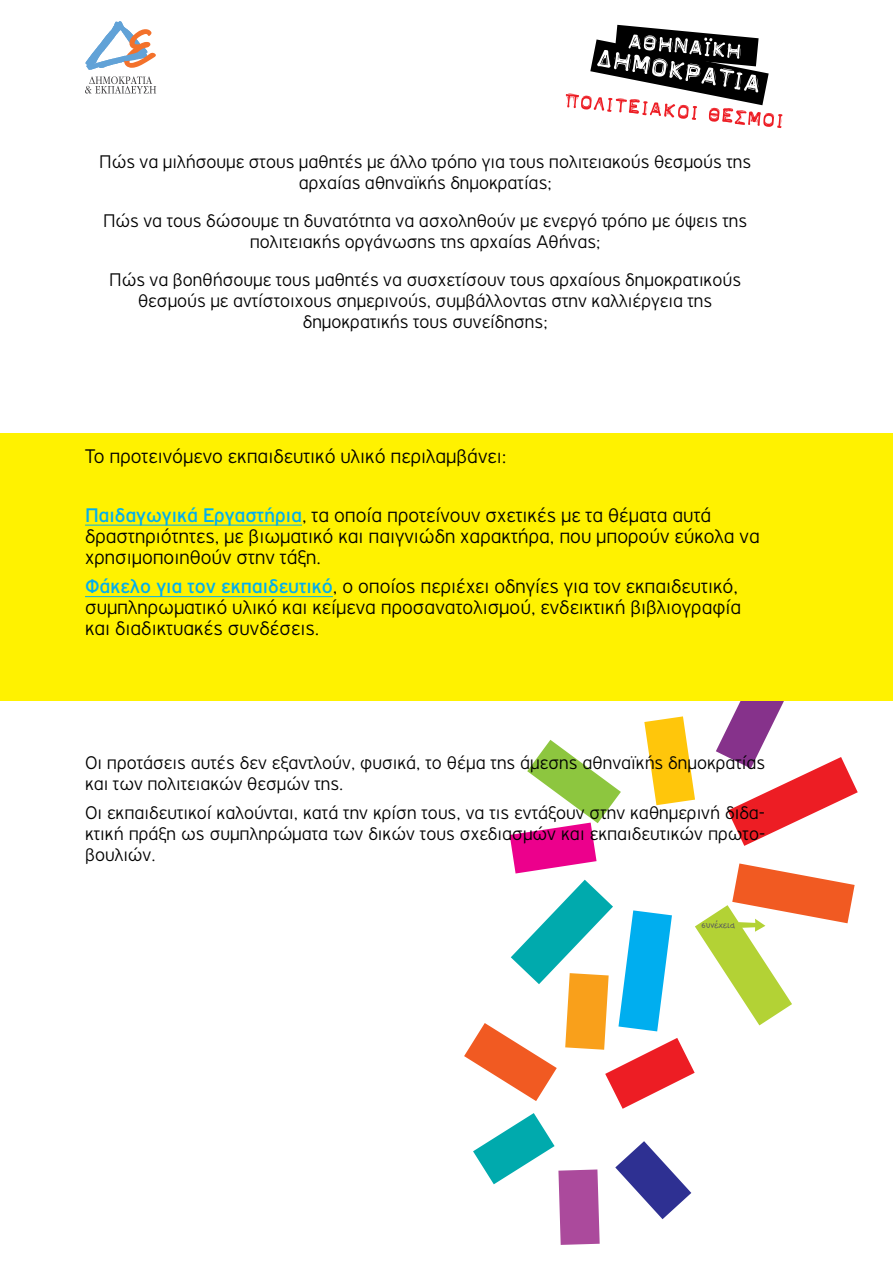
<style>
.page{position:relative;width:893px;height:1263px;background:#fff}
.page>*{position:absolute;margin:0;border:0;box-sizing:border-box;transform-origin:0 0}
.t1{font:300 21px/21px "PF Highway Gothic";color:#000}
.t2{font:300 19.5px/21px "PF Highway Gothic";color:#000;text-align:center}
.t3{font:12px "PF Kids Age Ten";color:#58595b}
.s1{font-weight:400;color:#00aeef}
</style>
<div class="page">
<svg style="left:85px;top:21px;width:71px;height:49px"></svg>
<svg style="left:85px;top:76px;width:71px;height:18px"></svg>
<svg style="left:566px;top:25px;width:216px;height:103px"></svg>
<div style="left:0;top:434px;width:893px;height:267px;background:#fff200"></div>
<svg style="left:464px;top:701px;width:394px;height:544px"></svg>
<hr style="left:85px;top:525px;width:217px;height:1px;background:#00aeef">
<hr style="left:85px;top:596px;width:248px;height:1px;background:#00aeef">
<p class="t2" style="left:99px;top:151px;width:653px">Πώς να μιλήσουμε στους μαθητές με άλλο τρόπο για τους πολιτειακούς θεσμούς της αρχαίας αθηναϊκής δημοκρατίας;</p>
<p class="t2" style="left:103px;top:210px;width:646px">Πώς να τους δώσουμε τη δυνατότητα να ασχοληθούν με ενεργό τρόπο με όψεις της πολιτειακής οργάνωσης της αρχαίας Αθήνας;</p>
<p class="t2" style="left:109px;top:269px;width:633px">Πώς να βοηθήσουμε τους μαθητές να συσχετίσουν τους αρχαίους δημοκρατικούς θεσμούς με αντίστοιχους σημερινούς, συμβάλλοντας στην καλλιέργεια της δημοκρατικής τους συνείδησης;</p>
<p class="t1" style="left:85px;top:445px;width:423px">Το προτεινόμενο εκπαιδευτικό υλικό περιλαμβάνει:</p>
<p class="t1" style="left:85px;top:504px;width:676px"><span class="s1">Παιδαγωγικά Εργαστήρια</span>, τα οποία προτείνουν σχετικές με τα θέματα αυτά δραστηριότητες, με βιωματικό και παιγνιώδη χαρακτήρα, που μπορούν εύκολα να χρησιμοποιηθούν στην τάξη.</p>
<p class="t1" style="left:85px;top:576px;width:658px"><span class="s1">Φάκελο για τον εκπαιδευτικό</span>, ο οποίος περιέχει οδηγίες για τον εκπαιδευτικό, συμπληρωματικό υλικό και κείμενα προσανατολισμού, ενδεικτική βιβλιογραφία και διαδικτυακές συνδέσεις.</p>
<p class="t2" style="left:85px;top:752px;width:682px;text-align:left">Οι προτάσεις αυτές δεν εξαντλούν, φυσικά, το θέμα της άμεσης αθηναϊκής δημοκρατίας και των πολιτειακών θεσμών της.</p>
<p class="t2" style="left:85px;top:802px;width:682px;text-align:justify">Οι εκπαιδευτικοί καλούνται, κατά την κρίση τους, να τις εντάξουν στην καθημερινή διδα&shy;κτική πράξη ως συμπληρώματα των δικών τους σχεδιασμών και εκπαιδευτικών πρωτο&shy;βουλιών.</p>
<p class="t3" style="left:702px;top:918px;width:35px">συνέχεια</p>
</div>
